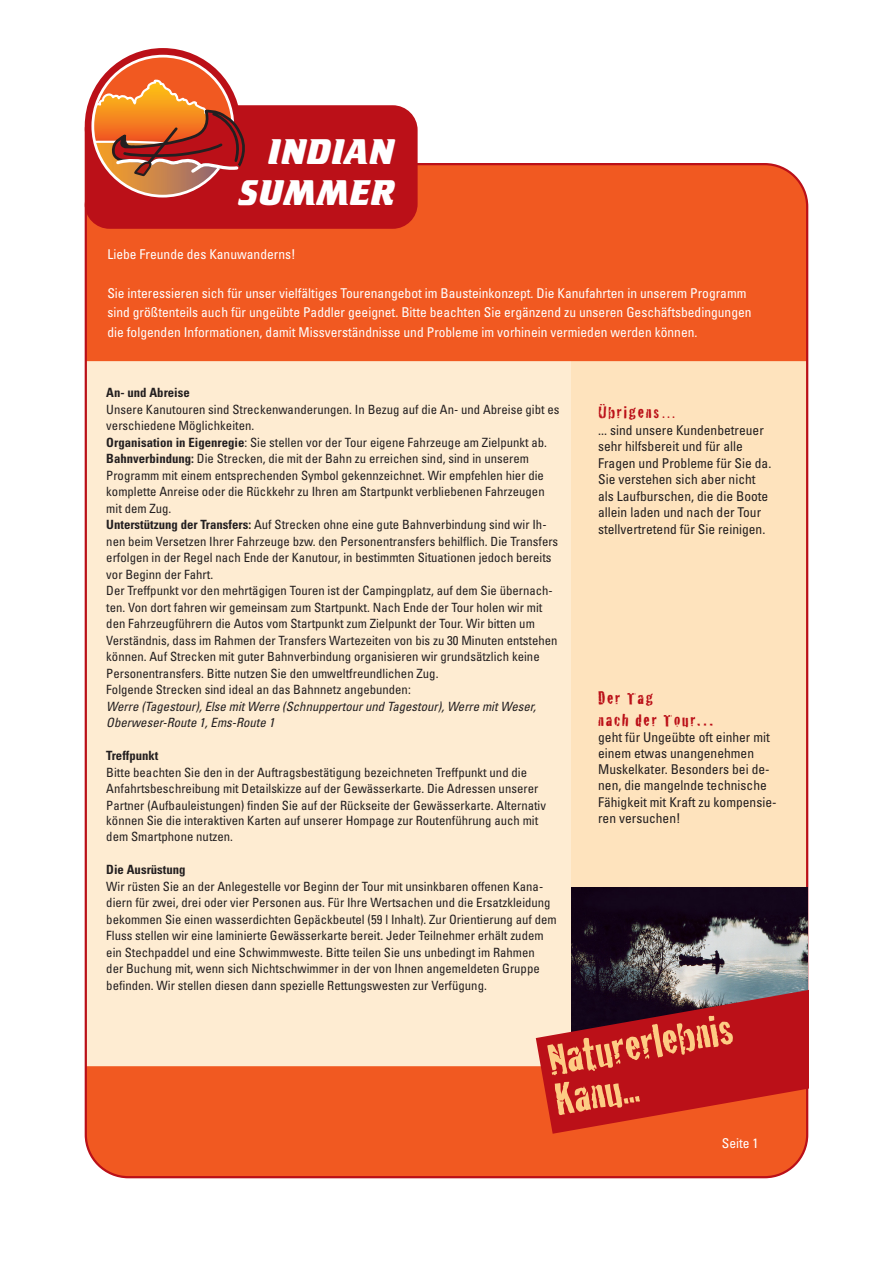
<style>
.page{position:relative;width:893px;height:1263px;background:#fff}
.page>*{position:absolute;margin:0;border:0;box-sizing:border-box;transform-origin:0 0}
.t1{font:46.65px/40.8px "Cracked";color:#fdcc84}
.t2{font:700 37.2px/41.5px "Crillee T";letter-spacing:.01em;color:#fff;text-align:right}
.t3{font:18px/21.6px "Cracked";letter-spacing:.1em;color:#bb1018}
.t4{font:condensed 13.5px/19.5px "Univers LT Pro";color:#fff}
.t5{font:condensed 13.5px/16.5px "Univers LT Pro";color:#231f20}
.t6{font:condensed 12.75px/16.5px "Univers LT Pro";color:#231f20}
.t7{font:italic condensed 12.75px/16.5px "Univers";color:#231f20}
.t8{font:700 condensed 12.75px "Univers";color:#231f20}
.s1{font-family:"Univers";font-weight:700}
.s2{font-family:"Times";font-size:15px}
</style>
<div class="page">
<div style="left:558px;top:314px;width:250px;height:772px;background:#fee3bd"></div>
<div style="left:85px;top:340px;width:485px;height:746px;background:#feecd2"></div>
<div style="left:86px;top:1066px;width:721px;height:111px;background:#f15921"></div>
<div style="left:88px;top:164px;width:719px;height:197px;background:#f15921"></div>
<div style="left:85px;top:105px;width:333px;height:124px;background:#bb1018;border-radius:25px"></div>
<svg style="left:86px;top:49px;width:154px;height:154px;fill:#bb1018"></svg>
<div style="left:93px;top:56px;width:140px;height:140px;background:#f15921;border-radius:50%"></div>
<svg style="left:93px;top:79px;width:155px;height:117px"></svg>
<img style="left:571px;top:888px;width:237px;height:101px">
<svg style="left:536px;top:989px;width:273px;height:145px;background:#b52a27"></svg>
<h2 class="t2" style="left:239px;top:130px;width:157px">INDIAN<br>SUMMER</h2>
<p class="t4" style="left:107px;top:244px;width:190px">Liebe Freunde des Kanuwanderns!</p>
<p class="t4" style="left:107px;top:283px;width:646px">Sie interessieren sich für unser vielfältiges Tourenangebot im Bausteinkonzept. Die Kanufahrten in unserem Programm sind größtenteils auch für ungeübte Paddler geeignet. Bitte beachten Sie ergänzend zu unseren Geschäftsbedingungen die folgenden Informationen, damit Missverständnisse und Probleme im vorhinein vermieden werden können.</p>
<p class="t8" style="left:106px;top:385px;width:85px">An- und Abreise</p>
<p class="t6" style="left:106px;top:401px;width:455px">Unsere Kanutouren sind Streckenwanderungen. In Bezug auf die An- und Abreise gibt es verschiedene Möglichkeiten.<br><span class="s1">Organisation in Eigenregie</span>: Sie stellen vor der Tour eigene Fahrzeuge am Zielpunkt ab.<br><span class="s1">Bahnverbindung:</span> Die Strecken, die mit der Bahn zu erreichen sind, sind in unserem Programm mit einem entsprechenden Symbol gekennzeichnet. Wir empfehlen hier die komplette Anreise oder die Rückkehr zu Ihren am Startpunkt verbliebenen Fahrzeugen mit dem Zug.<br><span class="s1">Unterstützung der Transfers:</span> Auf Strecken ohne eine gute Bahnverbindung sind wir Ih&shy;nen beim Versetzen Ihrer Fahrzeuge bzw. den Personentransfers behilflich. Die Transfers erfolgen in der Regel nach Ende der Kanutour, in bestimmten Situationen jedoch bereits vor Beginn der Fahrt.<br>Der Treffpunkt vor den mehrtägigen Touren ist der Campingplatz, auf dem Sie übernach&shy;ten. Von dort fahren wir gemeinsam zum Startpunkt. Nach Ende der Tour holen wir mit den Fahrzeugführern die Autos vom Startpunkt zum Zielpunkt der Tour. Wir bitten um Verständnis, dass im Rahmen der Transfers Wartezeiten von bis zu 30 Minuten entstehen können. Auf Strecken mit guter Bahnverbindung organisieren wir grundsätzlich keine Personentransfers. Bitte nutzen Sie den umweltfreundlichen Zug.<br>Folgende Strecken sind ideal an das Bahnnetz angebunden:</p>
<p class="t7" style="left:106px;top:697px;width:431px">Werre (Tagestour), Else mit Werre (Schnuppertour und Tagestour), Werre mit Weser,<br>Oberweser-Route 1, Ems-Route 1</p>
<p class="t8" style="left:106px;top:748px;width:54px">Treffpunkt</p>
<p class="t6" style="left:106px;top:764px;width:441px">Bitte beachten Sie den in der Auftragsbestätigung bezeichneten Treffpunkt und die<br>Anfahrtsbeschreibung mit Detailskizze auf der Gewässerkarte. Die Adressen unserer<br>Partner (Aufbauleistungen) finden Sie auf der Rückseite der Gewässerkarte. Alternativ</p>
<p class="t6" style="left:106px;top:812px;width:434px">können Sie die interaktiven Karten auf unserer Hompage zur Routenführung auch mit dem Smartphone nutzen.</p>
<p class="t8" style="left:106px;top:862px;width:81px">Die Ausrüstung</p>
<p class="t6" style="left:106px;top:878px;width:452px">Wir rüsten Sie an der Anlegestelle vor Beginn der Tour mit unsinkbaren offenen Kana&shy;diern für zwei, drei oder vier Personen aus. Für Ihre Wertsachen und die Ersatzkleidung bekommen Sie einen wasserdichten Gepäckbeutel (59 l Inhalt). Zur Orientierung auf dem Fluss stellen wir eine laminierte Gewässerkarte bereit. Jeder Teilnehmer erhält zudem ein Stechpaddel und eine Schwimmweste. Bitte teilen Sie uns unbedingt im Rahmen<br>der Buchung mit, wenn sich Nichtschwimmer in der von Ihnen angemeldeten Gruppe befinden. Wir stellen diesen dann spezielle Rettungswesten zur Verfügung.</p>
<h3 class="t3" style="left:598px;top:400px;width:79px">Übrigens<span class="s2">…</span></h3>
<p class="t5" style="left:598px;top:421px;width:175px">... sind unsere Kundenbetreuer sehr hilfsbereit und für alle<br>Fragen und Probleme für Sie da.<br>Sie verstehen sich aber nicht als Laufburschen, die die Boote allein laden und nach der Tour stellvertretend für Sie reinigen.</p>
<h3 class="t3" style="left:598px;top:686px;width:116px">Der Tag<br>nach der Tour…</h3>
<p class="t5" style="left:598px;top:729px;width:180px">geht für Ungeübte oft einher mit einem etwas unangenehmen<br>Muskelkater. Besonders bei de&shy;nen, die mangelnde technische<br>Fähigkeit mit Kraft zu kompensie&shy;ren versuchen!</p>
<h1 class="t1" style="left:544px;top:1038px;width:188px;rotate:-10deg">Naturerlebnis<br>Kanu...</h1>
<p class="t4" style="left:722px;top:1134px;width:38px">Seite 1</p>
</div>
